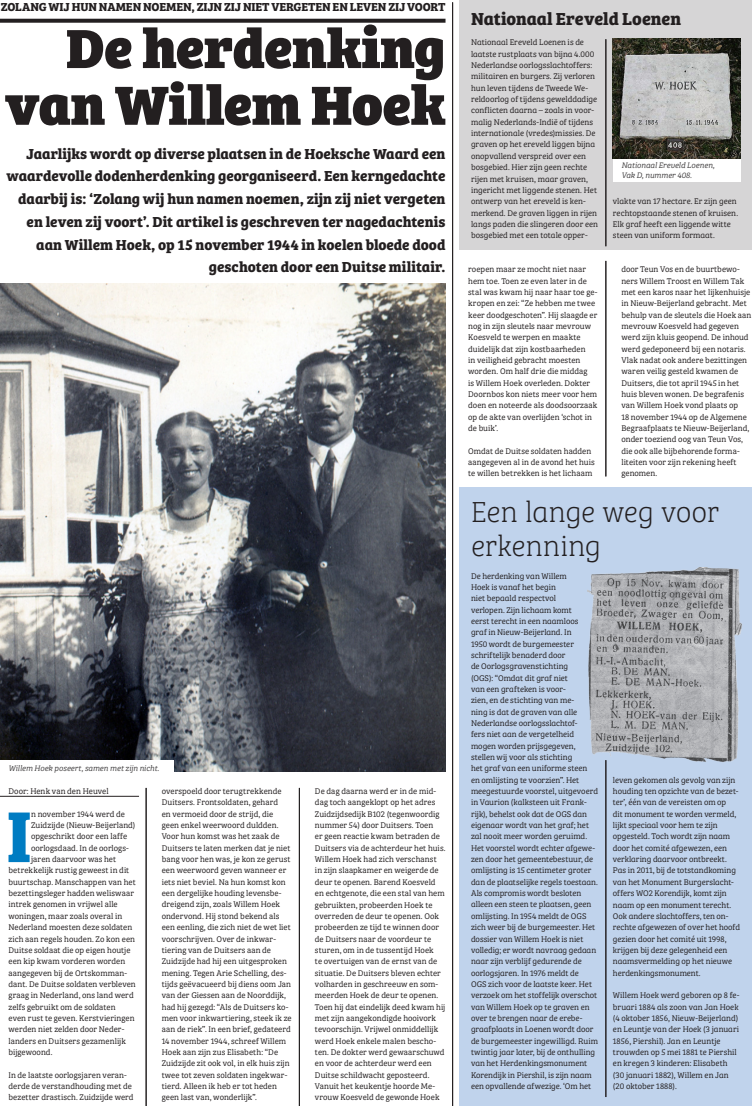
<style>
.page{position:relative;width:752px;height:1106px;background:#fff}
.page>*{position:absolute;margin:0;border:0;box-sizing:border-box;transform-origin:0 0}
.t1{font:700 74.5px "Bree Serif";color:#007cc2}
.t2{font:800 57px/56.7px "Bree Serif";letter-spacing:-.005em;color:#231f20;text-align:right}
.t3{font:30px/34px "Bree Serif Th";letter-spacing:-.01em;color:#231f20}
.t4{font:700 18px "Bree Serif";letter-spacing:-.005em;color:#231f20}
.t5{font:700 15px/22.7px "Bree Serif";color:#231f20;text-align:right}
.t6{font:700 12px "Bree Serif";letter-spacing:-.01em;color:#231f20}
.t7{font:8.5px/11.3px "Bree Serif Lt";color:#231f20}
.t8{font:italic 8.2px/9.9px "Bree Serif Lt";letter-spacing:-.015em;color:#424041}
</style>
<div class="page">
<svg style="left:0;top:19px;width:445px;height:4px;background:#322e2f"></svg>
<hr style="left:0;top:796px;width:139px;height:1px;background:#231f20">
<hr style="left:146px;top:788px;width:1px;height:318px;background:#231f20">
<hr style="left:299px;top:788px;width:1px;height:318px;background:#231f20">
<hr style="left:452px;top:2px;width:1px;height:1104px;background:#231f20">
<hr style="left:605px;top:261px;width:1px;height:215px;background:#231f20">
<div style="left:459px;top:0;width:292px;height:249px;background:#d6d5d6"></div>
<hr style="left:605px;top:39px;width:1px;height:207px;background:#231f20">
<div style="left:459px;top:488px;width:292px;height:618px;background:#c0d3ec"></div>
<hr style="left:605px;top:760px;width:1px;height:337px;background:#231f20">
<img style="left:612px;top:39px;width:128px;height:120px">
<div style="left:612px;top:159px;width:128px;height:22px;background:#fff"></div>
<img style="left:0;top:283px;width:445px;height:488px">
<img style="left:587px;top:567px;width:155px;height:195px">
<div style="left:0;top:760px;width:173px;height:17px;background:#fff"></div>
<h3 class="t6" style="left:1px;top:-2px;width:446px">ZOLANG WIJ HUN NAMEN NOEMEN, ZIJN ZIJ NIET VERGETEN EN LEVEN ZIJ VOORT</h3>
<h2 class="t2" style="left:5px;top:16px;width:442px">De herdenking van Willem Hoek</h2>
<p class="t5" style="left:7px;top:141px;width:440px">Jaarlijks wordt op diverse plaatsen in de Hoeksche Waard een waardevolle dodenherdenking georganiseerd. Een kerngedachte daarbij is: ‘Zolang wij hun namen noemen, zijn zij niet vergeten en leven zij voort’. Dit artikel is geschreven ter nagedachtenis aan Willem Hoek, op 15 november 1944 in koelen bloede dood geschoten door een Duitse militair.</p>
<p class="t8" style="left:9px;top:763px;width:152px">Willem Hoek poseert, samen met zijn nicht.</p>
<p class="t7" style="left:9px;top:785px;width:102px">Door: Henk van den Heuvel</p>
<h1 class="t1" style="left:6px;top:778px;width:27px">I</h1>
<p class="t7" style="left:31px;top:807px;width:95px">n november 1944 werd de</p>
<p class="t7" style="left:31px;top:819px;width:106px">Zuidzijde (Nieuw-Beijerland)</p>
<p class="t7" style="left:31px;top:830px;width:97px">opgeschrikt door een laffe</p>
<p class="t7" style="left:31px;top:841px;width:99px">oorlogsdaad. In de oorlogs-</p>
<p class="t7" style="left:31px;top:853px;width:87px">jaren daarvoor was het</p>
<p class="t7" style="left:9px;top:864px;width:122px">betrekkelijk rustig geweest in dit</p>
<p class="t7" style="left:9px;top:875px;width:129px">buurtschap. Manschappen van het</p>
<p class="t7" style="left:9px;top:887px;width:127px">bezettingsleger hadden weliswaar</p>
<p class="t7" style="left:9px;top:898px;width:111px">intrek genomen in vrijwel alle</p>
<p class="t7" style="left:9px;top:909px;width:115px">woningen, maar zoals overal in</p>
<p class="t7" style="left:9px;top:921px;width:125px">Nederland moesten deze soldaten</p>
<p class="t7" style="left:9px;top:932px;width:128px">zich aan regels houden. Zo kon een</p>
<p class="t7" style="left:9px;top:943px;width:123px">Duitse soldaat die op eigen houtje</p>
<p class="t7" style="left:9px;top:955px;width:118px">een kip kwam vorderen worden</p>
<p class="t7" style="left:9px;top:966px;width:120px">aangegeven bij de Ortskomman-</p>
<p class="t7" style="left:9px;top:977px;width:129px">dant. De Duitse soldaten verbleven</p>
<p class="t7" style="left:9px;top:989px;width:127px">graag in Nederland, ons land werd</p>
<p class="t7" style="left:9px;top:1000px;width:108px">zelfs gebruikt om de soldaten</p>
<p class="t7" style="left:9px;top:1011px;width:128px">even rust te geven. Kerstvieringen</p>
<p class="t7" style="left:9px;top:1023px;width:117px">werden niet zelden door Neder-</p>
<p class="t7" style="left:9px;top:1034px;width:119px">landers en Duitsers gezamenlijk</p>
<p class="t7" style="left:9px;top:1045px;width:45px">bijgewoond.</p>
<p class="t7" style="left:9px;top:1068px;width:127px">In de laatste oorlogsjaren veran&shy;derde de verstandhouding met de bezetter drastisch. Zuidzijde werd</p>
<p class="t7" style="left:162px;top:785px;width:131px">overspoeld door terugtrekkende Duitsers. Frontsoldaten, gehard<br>en vermoeid door de strijd, die geen enkel weerwoord duldden.<br>Voor hun komst was het zaak de Duitsers te laten merken dat je niet bang voor hen was, je kon ze gerust een weerwoord geven wanneer er iets niet beviel. Na hun komst kon een dergelijke houding levensbe&shy;dreigend zijn, zoals Willem Hoek ondervond. Hij stond bekend als een eenling, die zich niet de wet liet voorschrijven. Over de inkwar&shy;tiering van de Duitsers aan de Zuidzijde had hij een uitgesproken mening. Tegen Arie Schelling, des&shy;tijds geëvacueerd bij diens oom Jan van der Giessen aan de Noorddijk, had hij gezegd: “Als de Duitsers ko&shy;men voor inkwartiering, steek ik ze aan de riek”. In een brief, gedateerd 14 november 1944, schreef Willem Hoek aan zijn zus Elisabeth: “De Zuidzijde zit ook vol, in elk huis zijn twee tot zeven soldaten ingekwar&shy;tierd. Alleen ik heb er tot heden geen last van, wonderlijk”.</p>
<p class="t7" style="left:315px;top:785px;width:132px">De dag daarna werd er in de mid&shy;dag toch aangeklopt op het adres<br>Zuidzijdsedijk B102 (tegenwoordig nummer 54) door Duitsers. Toen<br>er geen reactie kwam betraden de<br>Duitsers via de achterdeur het huis.<br>Willem Hoek had zich verschanst in zijn slaapkamer en weigerde de deur te openen. Barend Koesveld en echtgenote, die een stal van hem gebruikten, probeerden Hoek te overreden de deur te openen. Ook probeerden ze tijd te winnen door de Duitsers naar de voordeur te sturen, om in de tussentijd Hoek<br>te overtuigen van de ernst van de situatie. De Duitsers bleven echter volharden in geschreeuw en som&shy;meerden Hoek de deur te openen.<br>Toen hij dat eindelijk deed kwam hij met zijn aangekondigde hooivork tevoorschijn. Vrijwel onmiddellijk werd Hoek enkele malen bescho&shy;ten. De dokter werd gewaarschuwd en voor de achterdeur werd een<br>Duitse schildwacht geposteerd.<br>Vanuit het keukentje hoorde Me&shy;vrouw Koesveld de gewonde Hoek</p>
<h3 class="t4" style="left:471px;top:5px;width:211px">Nationaal Ereveld Loenen</h3>
<p class="t7" style="left:471px;top:36px;width:128px">Nationaal Ereveld Loenen is de laatste rustplaats van bijna 4.000<br>Nederlandse oorlogsslachtoffers: militairen en burgers. Zij verloren hun leven tijdens de Tweede We&shy;reldoorlog of tijdens gewelddadige conflicten daarna – zoals in voor&shy;malig Nederlands-Indië of tijdens internationale (vredes)missies. De graven op het ereveld liggen bijna onopvallend verspreid over een bosgebied. Hier zijn geen rechte rijen met kruisen, maar graven, ingericht met liggende stenen. Het ontwerp van het ereveld is ken&shy;merkend. De graven liggen in rijen langs paden die slingeren door een bosgebied met een totale opper-</p>
<p class="t8" style="left:621px;top:160px;width:94px">Nationaal Ereveld Loenen,<br>Vak D, nummer 408.</p>
<p class="t7" style="left:612px;top:195px;width:127px">vlakte van 17 hectare. Er zijn geen rechtopstaande stenen of kruisen.<br>Elk graf heeft een liggende witte steen van uniform formaat.</p>
<p class="t7" style="left:468px;top:263px;width:131px">roepen maar ze mocht niet naar hem toe. Toen ze even later in de stal was kwam hij naar haar toe ge&shy;kropen en zei: “Ze hebben me twee keer doodgeschoten”. Hij slaagde er nog in zijn sleutels naar mevrouw<br>Koesveld te werpen en maakte duidelijk dat zijn kostbaarheden<br>in veiligheid gebracht moesten worden. Om half drie die middag<br>is Willem Hoek overleden. Dokter<br>Doornbos kon niets meer voor hem doen en noteerde als doodsoorzaak op de akte van overlijden ‘schot in de buik’.</p>
<p class="t7" style="left:468px;top:445px;width:128px">Omdat de Duitse soldaten hadden aangegeven al in de avond het huis te willen betrekken is het lichaam</p>
<p class="t7" style="left:621px;top:263px;width:131px">door Teun Vos en de buurtbewo&shy;ners Willem Troost en Willem Tak met een karos naar het lijkenhuisje in Nieuw-Beijerland gebracht. Met behulp van de sleutels die Hoek aan mevrouw Koesveld had gegeven werd zijn kluis geopend. De inhoud werd gedeponeerd bij een notaris.<br>Vlak nadat ook andere bezittingen waren veilig gesteld kwamen de<br>Duitsers, die tot april 1945 in het huis bleven wonen. De begrafenis van Willem Hoek vond plaats op<br>18 november 1944 op de Algemene<br>Begraafplaats te Nieuw-Beijerland, onder toeziend oog van Teun Vos, die ook alle bijbehorende forma&shy;liteiten voor zijn rekening heeft genomen.</p>
<h3 class="t3" style="left:471px;top:493px;width:250px">Een lange weg voor erkenning</h3>
<p class="t7" style="left:471px;top:569px;width:128px">De herdenking van Willem<br>Hoek is vanaf het begin<br>niet bepaald respectvol<br>verlopen. Zijn lichaam komt<br>eerst terecht in een naamloos<br>graf in Nieuw-Beijerland. In<br>1950 wordt de burgemeester schriftelijk benaderd door<br>de Oorlogsgravenstichting<br>(OGS): “Omdat dit graf niet<br>van een grafteken is voor-<br>zien, en de stichting van me-<br>ning is dat de graven van alle<br>Nederlandse oorlogsslachtof-<br>fers niet aan de vergetelheid mogen worden prijsgegeven, stellen wij voor als stichting<br>het graf van een uniforme steen en omlijsting te voorzien”. Het meegestuurde voorstel, uitgevoerd in Vaurion (kalksteen uit Frank&shy;rijk), behelst ook dat de OGS dan eigenaar wordt van het graf; het zal nooit meer worden geruimd.<br>Het voorstel wordt echter afgewe&shy;zen door het gemeentebestuur, de omlijsting is 15 centimeter groter dan de plaatselijke regels toestaan.<br>Als compromis wordt besloten alleen een steen te plaatsen, geen omlijsting. In 1954 meldt de OGS zich weer bij de burgemeester. Het dossier van Willem Hoek is niet volledig; er wordt navraag gedaan naar zijn verblijf gedurende de oorlogsjaren. In 1976 meldt de<br>OGS zich voor de laatste keer. Het verzoek om het stoffelijk overschot van Willem Hoek op te graven en over te brengen naar de erebe&shy;graafplaats in Loenen wordt door de burgemeester ingewilligd. Ruim twintig jaar later, bij de onthulling van het Herdenkingsmonument<br>Korendijk in Piershil, is zijn naam een opvallende afwezige. ‘Om het</p>
<p class="t7" style="left:612px;top:773px;width:129px">leven gekomen als gevolg van zijn houding ten opzichte van de bezet&shy;ter’, één van de vereisten om op<br>dit monument te worden vermeld, lijkt speciaal voor hem te zijn opgesteld. Toch wordt zijn naam door het comité afgewezen, een verklaring daarvoor ontbreekt.<br>Pas in 2011, bij de totstandkoming van het Monument Burgerslacht&shy;offers WO2 Korendijk, komt zijn naam op een monument terecht.<br>Ook andere slachtoffers, ten on&shy;rechte afgewezen of over het hoofd gezien door het comité uit 1998, krijgen bij deze gelegenheid een naamsvermelding op het nieuwe herdenkingsmonument.</p>
<p class="t7" style="left:612px;top:989px;width:128px">Willem Hoek werd geboren op 8 fe&shy;bruari 1884 als zoon van Jan Hoek (4 oktober 1856, Nieuw-Beijerland) en Leuntje van der Hoek (3 januari<br>1856, Piershil). Jan en Leuntje trouwden op 5 mei 1881 te Piershil en kregen 3 kinderen: Elisabeth (30 januari 1882), Willem en Jan (20 oktober 1888).</p>
</div>
